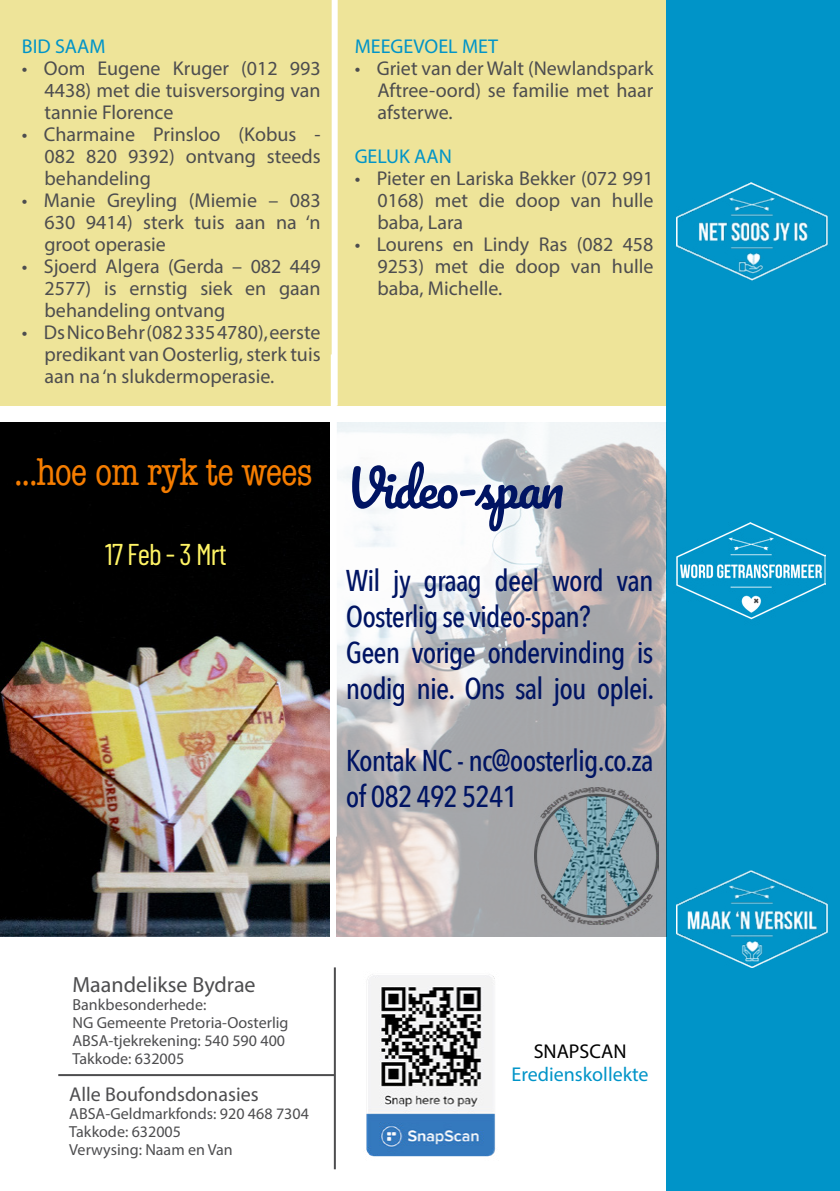
<style>
.page{position:relative;width:840px;height:1191px;background:#fff}
.page>*{position:absolute;margin:0;border:0;box-sizing:border-box;transform-origin:0 0}
.t1{font:50px "Pacifico";letter-spacing:-.03em;color:#001463}
.t2{font:condensed 40px "American Typewriter";letter-spacing:-.03em;color:#f57d00}
.t3{font:500 30px/36px "Avenir Next Condensed";letter-spacing:-.03em;color:#001463}
.t4{font:30px "Barlow Condensed";letter-spacing:-.03em;color:#fff465}
.t5{font:22px "Myriad Pro";color:#4d4d4f}
.t6{font:20px/22px "Myriad Pro";color:#4d4d4f;text-align:justify}
.t7{font:20px "Myriad Pro";color:#0094c8}
.t8{font:20px "Myriad Pro";color:#000}
.t9{font:16px/18px "Myriad Pro";color:#4d4d4f}
</style>
<div class="page">
<div style="left:0;top:0;width:839px;height:405px;background:#eee499"></div>
<div style="left:666px;top:0;width:173px;height:1191px;background:#0094c8"></div>
<img style="left:666px;top:522px;width:159px;height:113px">
<img style="left:676px;top:183px;width:152px;height:98px">
<img style="left:676px;top:870px;width:152px;height:97px">
<hr style="left:58px;top:1074px;width:276px;height:2px;background:#4d4d4f">
<hr style="left:333px;top:967px;width:2px;height:202px;background:#4d4d4f">
<img style="left:366px;top:974px;width:130px;height:183px">
<div style="left:331px;top:0;width:6px;height:405px;background:#fff"></div>
<img style="left:0;top:422px;width:329px;height:514px">
<img style="left:337px;top:422px;width:329px;height:514px">
<div style="left:330px;top:354px;width:6px;height:482px;background:#fff"></div>
<img style="left:534px;top:787px;width:124px;height:138px">
<p class="t7" style="left:22px;top:34px;width:85px">BID SAAM</p>
<p class="t6" style="left:45px;top:57px;width:277px;text-indent:-23px">• Oom Eugene Kruger (012 993<br>4438) met die tuisversorging van tannie Florence</p>
<p class="t6" style="left:45px;top:123px;width:277px;text-indent:-23px">• Charmaine Prinsloo (Kobus - 082 820 9392) ontvang steeds behandeling</p>
<p class="t6" style="left:45px;top:189px;width:277px;text-indent:-23px">• Manie Greyling (Miemie – 083<br>630 9414) sterk tuis aan na ‘n groot operasie</p>
<p class="t6" style="left:45px;top:255px;width:277px;text-indent:-23px">• Sjoerd Algera (Gerda – 082 449<br>2577) is ernstig siek en gaan behandeling ontvang</p>
<p class="t6" style="left:45px;top:321px;width:277px;text-indent:-23px">• Ds Nico Behr (082 335 4780), eerste predikant van Oosterlig, sterk tuis aan na ‘n slukdermoperasie.</p>
<p class="t7" style="left:354px;top:34px;width:145px">MEEGEVOEL MET</p>
<p class="t6" style="left:377px;top:57px;width:277px;text-indent:-23px">• Griet van der Walt (Newlandspark Aftree-oord) se familie met haar afsterwe.</p>
<p class="t7" style="left:354px;top:144px;width:99px">GELUK AAN</p>
<p class="t6" style="left:377px;top:167px;width:277px;text-indent:-23px">• Pieter en Lariska Bekker (072 991<br>0168) met die doop van hulle baba, Lara</p>
<p class="t6" style="left:377px;top:233px;width:277px;text-indent:-23px">• Lourens en Lindy Ras (082 458<br>9253) met die doop van hulle baba, Michelle.</p>
<h2 class="t2" style="left:14px;top:441px;width:300px">...hoe om ryk te wees</h2>
<h3 class="t4" style="left:105px;top:533px;width:123px">17 Feb - 3 Mrt</h3>
<h1 class="t1" style="left:346px;top:462px;width:219px">Video-span</h1>
<h3 class="t3" style="left:346px;top:562px;width:310px">Wil jy graag deel word van<br>Oosterlig se video-span?<br>Geen vorige ondervinding is nodig nie. Ons sal jou oplei.</h3>
<h3 class="t3" style="left:346px;top:742px;width:309px">Kontak NC - nc@oosterlig.co.za of 082 492 5241</h3>
<p class="t5" style="left:72px;top:971px;width:184px">Maandelikse Bydrae</p>
<p class="t9" style="left:72px;top:995px;width:217px">Bankbesonderhede:<br>NG Gemeente Pretoria-Oosterlig<br>ABSA-tjekrekening: 540 590 400<br>Takkode: 632005</p>
<p class="t6" style="left:69px;top:1083px;width:191px">Alle Boufondsdonasies</p>
<p class="t9" style="left:69px;top:1104px;width:241px">ABSA-Geldmarkfonds: 920 468 7304<br>Takkode: 632005<br>Verwysing: Naam en Van</p>
<p class="t8" style="left:533px;top:1038px;width:94px">SNAPSCAN</p>
<p class="t7" style="left:511px;top:1061px;width:138px">Eredienskollekte</p>
</div>
